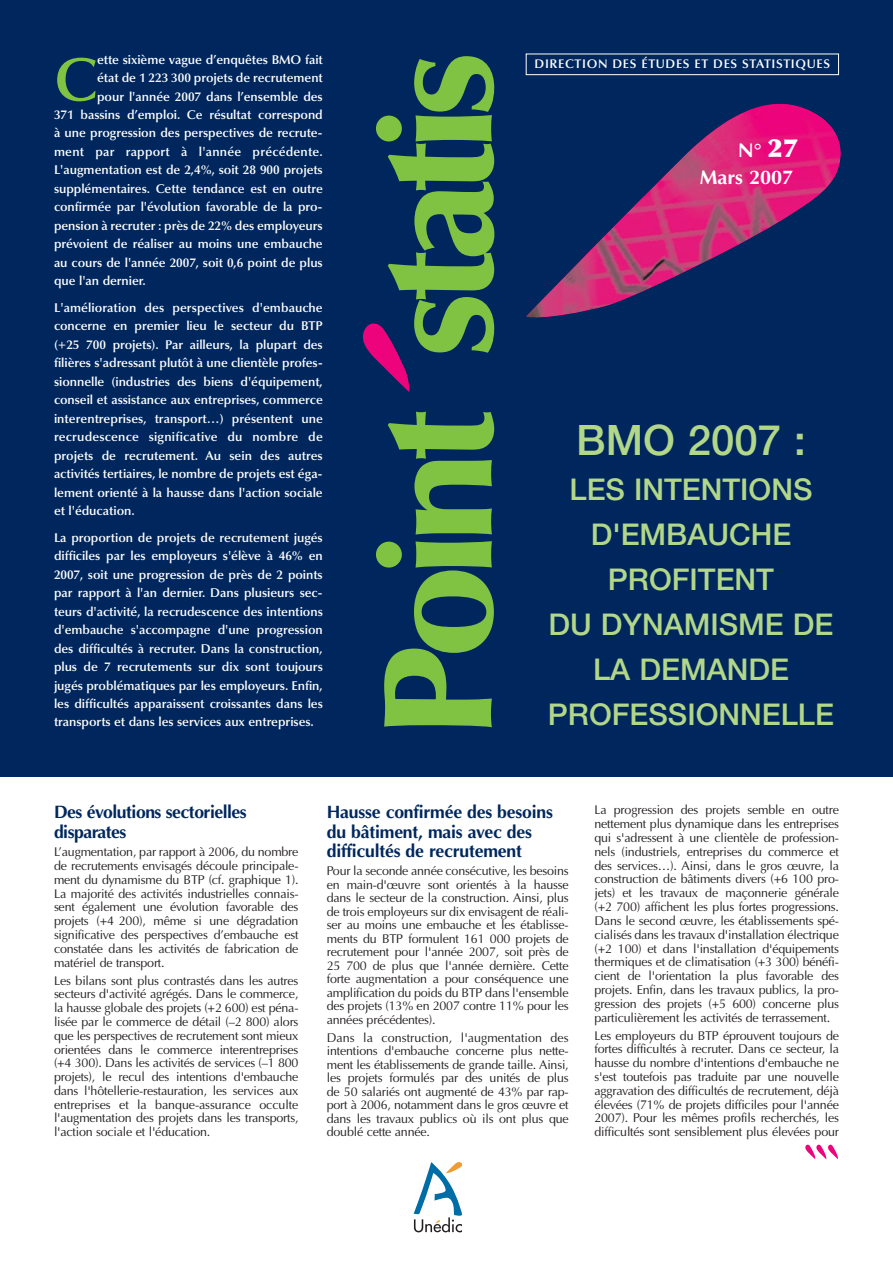
<style>
.page{position:relative;width:893px;height:1263px;background:#fff}
.page>*{position:absolute;margin:0;border:0;box-sizing:border-box;transform-origin:0 0}
.t1{font:900 155.25px "Optima";letter-spacing:-.075em;color:#80c241}
.t2{font:600 61.8px "Optima";color:#80c241}
.t3{font:500 42px "Helvetica Neue";color:#b2d789}
.t4{font:500 30px/45px "Helvetica Neue";color:#b2d789;text-align:center}
.t5{font:700 19.95px/27px "Optima";color:#fff;text-align:right}
.t6{font:700 18px/19.5px "Optima";letter-spacing:-.01em;color:#00275d}
.t7{font:700 18px/19.8px "Optima";letter-spacing:-.03em;color:#00275d}
.t8{font:12.75px/13.8px "Optima";letter-spacing:-.015em;color:#231f20;text-align:justify}
.t9{font:600 12.75px/18.5px "Optima";letter-spacing:-.005em;color:#fff;text-align:justify}
.t10{font:600 12.75px "Optima";letter-spacing:.015em;color:#fff}
.t11{font:600 12.6px "Optima";letter-spacing:.05em;color:#fff}
.s1{font-weight:900;font-size:25.2px}
</style>
<div class="page">
<div style="left:0;top:0;width:893px;height:777px;background:#00275d"></div>
<div style="left:0;top:502px;width:274px;height:274px;background:#00275d;border-radius:50%"></div>
<svg style="left:357px;top:323px;width:53px;height:69px;background:#541a68"></svg>
<div style="left:526px;top:54px;width:313px;height:21px;border:1px solid #fff"></div>
<div style="left:526px;top:76px;width:319px;height:244px;background:#00275d"></div>
<img style="left:526px;top:103px;width:316px;height:215px">
<svg style="left:414px;top:1162px;width:48px;height:70px"></svg>
<svg style="left:805px;top:1144px;width:33px;height:15px"></svg>
<h2 class="t2" style="left:54px;top:54px;width:45px">C</h2>
<p class="t9" style="left:97px;top:51px;width:227px">ette sixième vague d’enquêtes BMO fait</p>
<p class="t9" style="left:97px;top:70px;width:227px">état de 1 223 300 projets de recrutement</p>
<p class="t9" style="left:97px;top:88px;width:227px">pour l'année 2007 dans l’ensemble des</p>
<p class="t9" style="left:54px;top:107px;width:270px">371 bassins d’emploi. Ce résultat correspond</p>
<p class="t9" style="left:54px;top:125px;width:270px">à une progression des perspectives de recrute-</p>
<p class="t10" style="left:54px;top:146px;width:270px">ment par rapport à l'année précédente.</p>
<p class="t9" style="left:54px;top:162px;width:270px">L'augmentation est de 2,4%, soit 28 900 projets</p>
<p class="t9" style="left:54px;top:180px;width:270px">supplémentaires. Cette tendance est en outre</p>
<p class="t9" style="left:54px;top:199px;width:270px">confirmée par l'évolution favorable de la pro-</p>
<p class="t9" style="left:54px;top:217px;width:270px">pension à recruter : près de 22% des employeurs</p>
<p class="t9" style="left:54px;top:236px;width:270px">prévoient de réaliser au moins une embauche</p>
<p class="t9" style="left:54px;top:254px;width:270px">au cours de l'année 2007, soit 0,6 point de plus</p>
<p class="t9" style="left:54px;top:273px;width:93px">que l'an dernier.</p>
<p class="t9" style="left:54px;top:300px;width:270px">L'amélioration des perspectives d'embauche concerne en premier lieu le secteur du BTP (+25 700 projets). Par ailleurs, la plupart des filières s'adressant plutôt à une clientèle profes&shy;sionnelle (industries des biens d'équipement, conseil et assistance aux entreprises, commerce interentreprises, transport…) présentent une recrudescence significative du nombre de projets de recrutement. Au sein des autres activités tertiaires, le nombre de projets est éga&shy;lement orienté à la hausse dans l'action sociale et l'éducation.</p>
<p class="t9" style="left:54px;top:530px;width:270px">La proportion de projets de recrutement jugés difficiles par les employeurs s'élève à 46% en 2007, soit une progression de près de 2 points par rapport à l'an dernier. Dans plusieurs sec&shy;teurs d'activité, la recrudescence des intentions d'embauche s'accompagne d'une progression des difficultés à recruter. Dans la construction, plus de 7 recrutements sur dix sont toujours jugés problématiques par les employeurs. Enfin, les difficultés apparaissent croissantes dans les transports et dans les services aux entreprises.</p>
<h1 class="t1" style="left:375px;top:738px;width:690px;rotate:-90deg">Point statis</h1>
<p class="t11" style="left:535px;top:59px;width:297px">DIRECTION DES ÉTUDES ET DES STATISTIQUES</p>
<h3 class="t5" style="left:700px;top:138px;width:99px">N° <span class="s1">27<br></span>Mars 2007</h3>
<h3 class="t3" style="left:576px;top:425px;width:231px">BMO 2007 :</h3>
<h3 class="t4" style="left:548px;top:470px;width:288px">LES INTENTIONS<br>D'EMBAUCHE<br>PROFITENT<br>DU DYNAMISME DE<br>LA DEMANDE<br>PROFESSIONNELLE</h3>
<h3 class="t7" style="left:54px;top:804px;width:194px">Des évolutions sectorielles disparates</h3>
<p class="t8" style="left:54px;top:846px;width:246px">L’augmentation, par rapport à 2006, du nombre de recrutements envisagés découle principale&shy;ment du dynamisme du BTP (cf. graphique 1).<br>La majorité des activités industrielles connais&shy;sent également une évolution favorable des projets (+4 200), même si une dégradation significative des perspectives d’embauche est constatée dans les activités de fabrication de matériel de transport.</p>
<p class="t8" style="left:54px;top:974px;width:246px">Les bilans sont plus contrastés dans les autres secteurs d'activité agrégés. Dans le commerce, la hausse globale des projets (+2 600) est péna&shy;lisée par le commerce de détail (–2 800) alors que les perspectives de recrutement sont mieux orientées dans le commerce interentreprises (+4 300). Dans les activités de services (–1 800 projets), le recul des intentions d'embauche dans l'hôtellerie-restauration, les services aux entreprises et la banque-assurance occulte l'augmentation des projets dans les transports, l'action sociale et l'éducation.</p>
<h3 class="t6" style="left:327px;top:804px;width:228px">Hausse confirmée des besoins du bâtiment, mais avec des difficultés de recrutement</h3>
<p class="t8" style="left:327px;top:865px;width:243px">Pour la seconde année consécutive, les besoins en main-d'œuvre sont orientés à la hausse dans le secteur de la construction. Ainsi, plus de trois employeurs sur dix envisagent de réali&shy;ser au moins une embauche et les établisse&shy;ments du BTP formulent 161 000 projets de recrutement pour l'année 2007, soit près de 25 700 de plus que l'année dernière. Cette forte augmentation a pour conséquence une amplification du poids du BTP dans l'ensemble des projets (13% en 2007 contre 11% pour les années précédentes).</p>
<p class="t8" style="left:327px;top:1032px;width:243px">Dans la construction, l'augmentation des intentions d'embauche concerne plus nette&shy;ment les établissements de grande taille. Ainsi, les projets formulés par des unités de plus de 50 salariés ont augmenté de 43% par rap&shy;port à 2006, notamment dans le gros œuvre et dans les travaux publics où ils ont plus que doublé cette année.</p>
<p class="t8" style="left:594px;top:804px;width:246px">La progression des projets semble en outre nettement plus dynamique dans les entreprises qui s'adressent à une clientèle de profession&shy;nels (industriels, entreprises du commerce et des services…). Ainsi, dans le gros œuvre, la construction de bâtiments divers (+6 100 pro&shy;jets) et les travaux de maçonnerie générale (+2 700) affichent les plus fortes progressions.<br>Dans le second œuvre, les établissements spé&shy;cialisés dans les travaux d'installation électrique (+2 100) et dans l'installation d'équipements thermiques et de climatisation (+3 300) bénéfi&shy;cient de l'orientation la plus favorable des projets. Enfin, dans les travaux publics, la pro&shy;gression des projets (+5 600) concerne plus particulièrement les activités de terrassement.</p>
<p class="t8" style="left:594px;top:1029px;width:246px">Les employeurs du BTP éprouvent toujours de fortes difficultés à recruter. Dans ce secteur, la hausse du nombre d'intentions d'embauche ne s'est toutefois pas traduite par une nouvelle aggravation des difficultés de recrutement, déjà élevées (71% de projets difficiles pour l'année 2007). Pour les mêmes profils recherchés, les difficultés sont sensiblement plus élevées pour</p>
</div>
